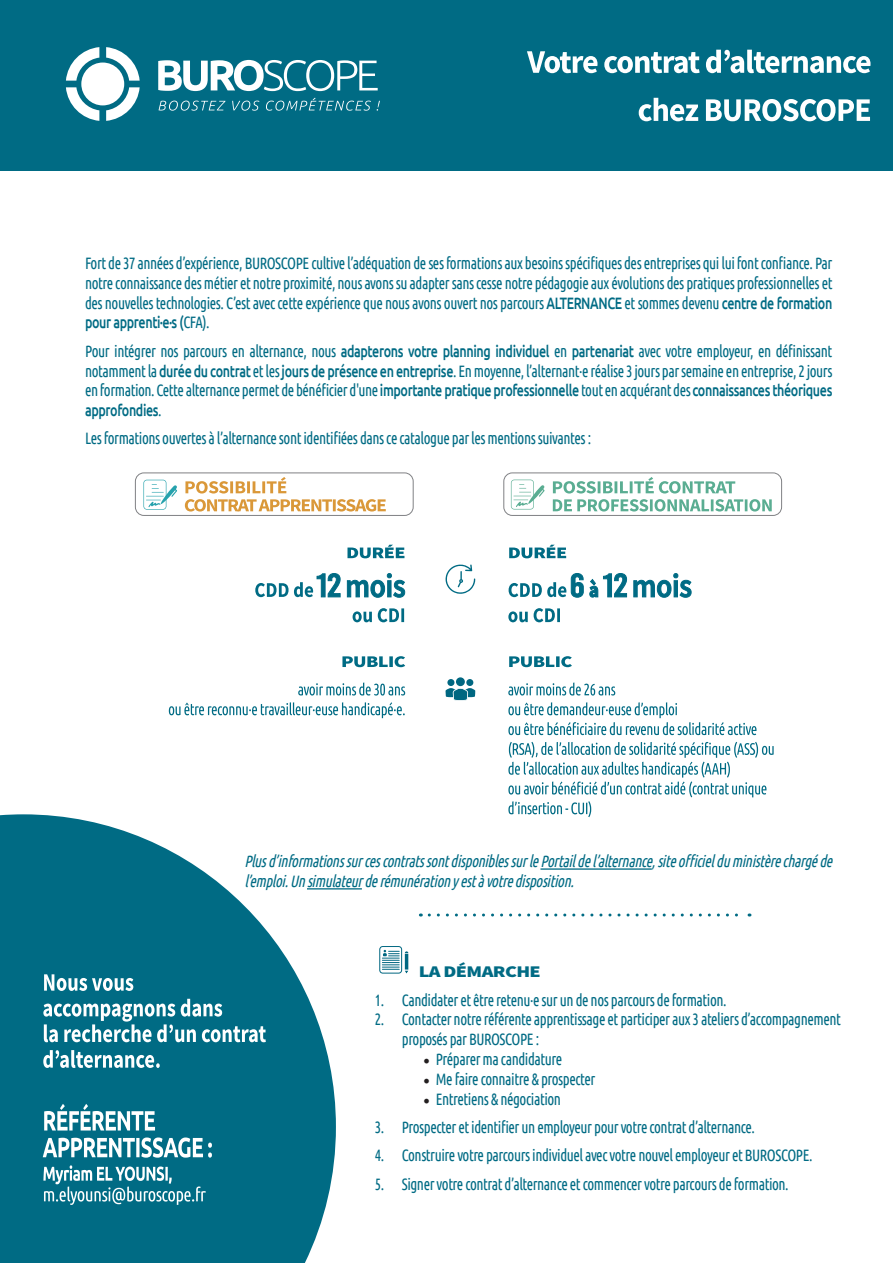
<style>
.page{position:relative;width:893px;height:1263px;background:#fff}
.page>*{position:absolute;margin:0;border:0;box-sizing:border-box;transform-origin:0 0}
.t1{font:16.5px/19.8px "Ubuntu Condensed";letter-spacing:-.03em;color:#006b84;text-align:justify;scale:.9 1}
.t2{font:italic 16.5px/19.8px "Ubuntu Condensed";color:#006b84;scale:.9 1}
.t3{font:500 16.5px "Ubuntu";letter-spacing:-.03em;color:#006b84;scale:.76 1}
.t4{font:900 16.35px "Source Sans Pro";letter-spacing:-.03em;color:#006b84;scale:1.24 1}
.s1{font-family:"Ubuntu";font-weight:500}
.s2{font-family:"Ubuntu Condensed";font-weight:400}
.s3{font-family:"Minion Pro";font-size:18px;color:#231f20}
</style>
<div class="page">
<svg style="left:169px;top:702px;width:236px;height:16px"></svg>
<svg style="left:298px;top:682px;width:107px;height:13px"></svg>
<svg style="left:342px;top:656px;width:63px;height:11px"></svg>
<svg style="left:353px;top:608px;width:51px;height:14px"></svg>
<svg style="left:347px;top:573px;width:58px;height:25px"></svg>
<svg style="left:255px;top:573px;width:85px;height:24px"></svg>
<svg style="left:347px;top:545px;width:57px;height:13px"></svg>
<svg style="left:508px;top:742px;width:266px;height:75px"></svg>
<svg style="left:508px;top:702px;width:248px;height:33px"></svg>
<svg style="left:508px;top:682px;width:107px;height:13px"></svg>
<svg style="left:509px;top:656px;width:63px;height:11px"></svg>
<svg style="left:508px;top:608px;width:52px;height:14px"></svg>
<svg style="left:633px;top:573px;width:58px;height:25px"></svg>
<svg style="left:509px;top:573px;width:118px;height:25px"></svg>
<svg style="left:509px;top:545px;width:57px;height:13px"></svg>
<svg style="left:379px;top:946px;width:30px;height:28px"></svg>
<div style="left:0;top:0;width:893px;height:170px;background:#006b84"></div>
<div style="left:81px;top:63px;width:43px;height:42px;background:#fff;border-radius:50%"></div>
<svg style="left:106px;top:47px;width:34px;height:34px"></svg>
<svg style="left:106px;top:87px;width:34px;height:34px"></svg>
<svg style="left:66px;top:87px;width:33px;height:34px"></svg>
<svg style="left:66px;top:47px;width:33px;height:34px"></svg>
<svg style="left:158px;top:60px;width:220px;height:31px"></svg>
<svg style="left:159px;top:101px;width:66px;height:10px"></svg>
<svg style="left:232px;top:101px;width:27px;height:10px"></svg>
<svg style="left:266px;top:98px;width:105px;height:13px"></svg>
<svg style="left:377px;top:101px;width:3px;height:10px"></svg>
<svg style="left:639px;top:98px;width:231px;height:23px"></svg>
<svg style="left:527px;top:50px;width:343px;height:23px"></svg>
<svg style="left:0;top:814px;width:336px;height:449px;fill:#006b84"></svg>
<svg style="left:43px;top:1165px;width:163px;height:40px;background:#3e8ea1"></svg>
<svg style="left:43px;top:1137px;width:169px;height:21px"></svg>
<svg style="left:44px;top:1104px;width:111px;height:26px"></svg>
<svg style="left:43px;top:1050px;width:117px;height:18px"></svg>
<svg style="left:43px;top:999px;width:223px;height:43px"></svg>
<svg style="left:44px;top:974px;width:89px;height:17px"></svg>
<div style="left:135px;top:472px;width:279px;height:44px;border:1px solid #808184;border-radius:9px"></div>
<div style="left:503px;top:472px;width:279px;height:44px;border:1px solid #808184;border-radius:9px"></div>
<hr style="left:540px;top:868px;width:112px;height:2px;background:#006b84">
<hr style="left:307px;top:888px;width:55px;height:1px;background:#006b84">
<svg style="left:429px;top:913px;width:321px;height:3px"></svg>
<svg style="left:445px;top:564px;width:30px;height:30px"></svg>
<div style="left:466px;top:679px;width:7px;height:7px;background:#006781;border-radius:50%"></div>
<div style="left:447px;top:679px;width:7px;height:7px;background:#006781;border-radius:50%"></div>
<svg style="left:445px;top:688px;width:30px;height:13px"></svg>
<div style="left:456px;top:677px;width:9px;height:9px;background:#006781;border-radius:50%"></div>
<svg style="left:553px;top:499px;width:219px;height:12px"></svg>
<svg style="left:553px;top:477px;width:182px;height:16px"></svg>
<svg style="left:511px;top:480px;width:34px;height:29px"></svg>
<svg style="left:185px;top:499px;width:201px;height:12px"></svg>
<svg style="left:185px;top:477px;width:101px;height:16px"></svg>
<svg style="left:143px;top:480px;width:34px;height:30px"></svg>
<p class="t1" style="left:85px;top:253px;width:832px">Fort de 37 années d’expérience, BUROSCOPE cultive l’adéquation de ses formations aux besoins spécifiques des entreprises qui lui font confiance. Par notre connaissance des métier et notre proximité, nous avons su adapter sans cesse notre pédagogie aux évolutions des pratiques professionnelles et des nouvelles technologies. C’est avec cette expérience que nous avons ouvert nos parcours <span class="s1">ALTERNANCE</span> et sommes devenu <span class="s1">centre de formation</span></p>
<p class="t3" style="left:85px;top:312px;width:165px">pour apprenti·e·s (<span class="s2">CFA).</span></p>
<p class="t1" style="left:85px;top:340px;width:832px">Pour intégrer nos parcours en alternance, nous <span class="s1">adapterons votre planning individuel</span> en <span class="s1">partenariat</span> avec votre employeur, en définissant notamment la <span class="s1">durée du contrat</span> et les <span class="s1">jours de présence en entreprise</span>. En moyenne, l’alternant·e réalise 3 jours par semaine en entreprise, 2 jours enformation. Cette alternance permet de bénéficier d'une <span class="s1">importante pratique professionnelle</span> tout en acquérant des <span class="s1">connaissances théoriques</span></p>
<p class="t3" style="left:85px;top:400px;width:102px">approfondies<span class="s2">.</span></p>
<p class="t1" style="left:85px;top:428px;width:564px">Les formations ouvertes à l’alternance sont identifiées dans ce catalogue par les mentions suivantes :</p>
<p class="t2" style="left:244px;top:851px;width:659px">Plusd’informationssurcescontratssontdisponiblessurlePortaildel’alternance, site officiel du ministère chargé de l’emploi.Unsimulateurderémunérationy estàvotredisposition.</p>
<p class="t4" style="left:419px;top:960px;width:100px">LA DÉMARCHE</p>
<p class="t1" style="left:375px;top:989px;width:392px">1. Candidater et être retenu·e sur un de nos parcours de formation.</p>
<p class="t1" style="left:402px;top:1009px;width:489px;text-indent:-27px">2. Contacter notre référente apprentissage et participer aux 3 ateliers d’accompagnement proposés par BUROSCOPE :</p>
<p class="t1" style="left:423px;top:1049px;width:156px"><span class="s3">•</span> Préparer ma candidature</p>
<p class="t1" style="left:423px;top:1068px;width:193px"><span class="s3">•</span> Me faire connaitre &amp; prospecter</p>
<p class="t1" style="left:423px;top:1088px;width:155px"><span class="s3">•</span> Entretiens &amp; négociation</p>
<p class="t1" style="left:375px;top:1116px;width:424px">3. Prospecter et identifier un employeur pour votre contrat d’alternance.</p>
<p class="t1" style="left:375px;top:1145px;width:488px">4. Construire votre parcours individuel avec votre nouvel employeur et BUROSCOPE.</p>
<p class="t1" style="left:375px;top:1173px;width:461px">5. Signer votre contrat d’alternance et commencer votre parcours de formation.</p>
</div>
